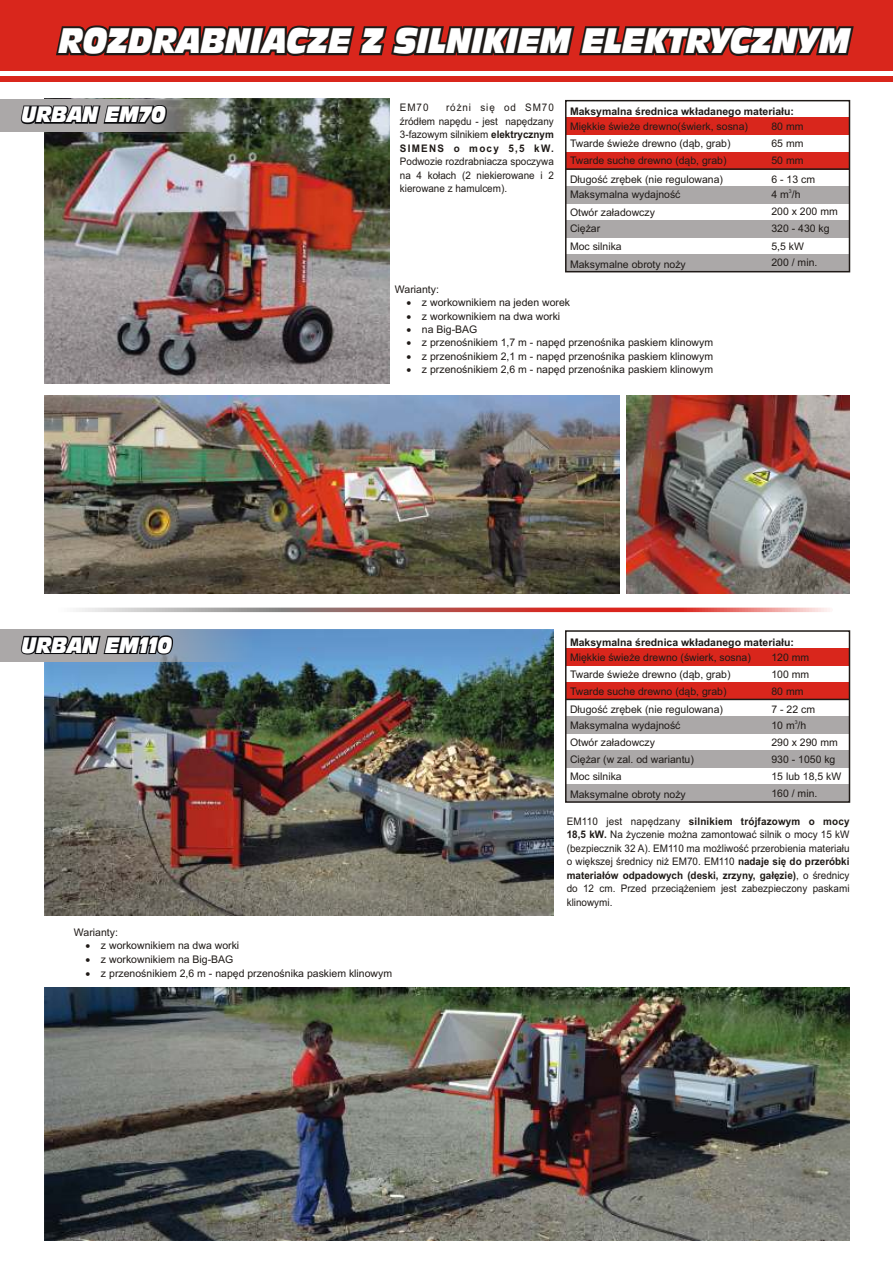
<style>
.page{position:relative;width:893px;height:1263px;background:#fff}
.page>*{position:absolute;margin:0;border:0;box-sizing:border-box;transform-origin:0 0}
.t1{font:italic 33.3px "Incised 901 AT Nord,Bold";color:#fff;scale:.76 1}
.t2{font:italic 21px "Incised 901 AT Nord,Bold";color:#fff;scale:.77 1}
.t3{font:10.5px/17px "Arial";color:#1f1a17}
.t4{font:10.5px/13.5px "Arial";color:#1f1a17;text-align:justify;scale:.95 1}
.t5{font:700 10.5px "Arial";color:#1f1a17}
.t6{font:10.5px/13.8px "Symbol";color:#1f1a17;text-align:justify}
.t7{font:5.25px "Arial";color:#1f1a17}
.s1{font-weight:700}
</style>
<div class="page">
<img style="left:45px;top:629px;width:508px;height:286px">
<svg style="left:54px;top:608px;width:779px;height:4px;background:#c67874"></svg>
<div style="left:0;top:0;width:893px;height:82px;background:#d9261c"></div>
<div style="left:0;top:71px;width:893px;height:5px;background:#fff"></div>
<svg style="left:56px;top:25px;width:798px;height:31px;background:#391b17"></svg>
<img style="left:45px;top:396px;width:575px;height:197px">
<img style="left:626px;top:396px;width:223px;height:197px">
<img style="left:45px;top:99px;width:345px;height:285px">
<img style="left:45px;top:987px;width:804px;height:253px">
<svg style="left:0;top:99px;width:283px;height:32px;background:#81847e"></svg>
<svg style="left:21px;top:105px;width:146px;height:19px;background:#1e1e20"></svg>
<svg style="left:0;top:629px;width:283px;height:32px;background:#889eb7"></svg>
<svg style="left:21px;top:635px;width:152px;height:19px;background:#1e1e21"></svg>
<div style="left:566px;top:118px;width:283px;height:17px;background:#d9261c"></div>
<div style="left:566px;top:152px;width:283px;height:17px;background:#d9261c"></div>
<div style="left:566px;top:186px;width:283px;height:17px;background:#aba8a8"></div>
<div style="left:566px;top:220px;width:283px;height:17px;background:#aba8a8"></div>
<div style="left:566px;top:255px;width:283px;height:17px;background:#aba8a8"></div>
<hr style="left:566px;top:168px;width:283px;height:2px;background:#1f1a17">
<div style="left:565px;top:100px;width:285px;height:172px;border:2px solid #1f1a17"></div>
<div style="left:566px;top:648px;width:283px;height:17px;background:#d9261c"></div>
<div style="left:566px;top:682px;width:283px;height:17px;background:#d9261c"></div>
<div style="left:566px;top:716px;width:283px;height:18px;background:#aba8a8"></div>
<div style="left:566px;top:751px;width:283px;height:17px;background:#aba8a8"></div>
<div style="left:566px;top:785px;width:283px;height:17px;background:#aba8a8"></div>
<hr style="left:566px;top:699px;width:283px;height:1px;background:#1f1a17">
<div style="left:565px;top:630px;width:285px;height:173px;border:2px solid #1f1a17"></div>
<h1 class="t1" style="left:59px;top:27px;width:1042px">ROZDRABNIACZE Z SILNIKIEM ELEKTRYCZNYM</h1>
<h2 class="t2" style="left:22px;top:106px;width:188px">URBAN EM70</h2>
<h2 class="t2" style="left:22px;top:636px;width:196px">URBAN EM110</h2>
<p class="t4" style="left:400px;top:102px;width:164px;text-indent:46px">różni się od SM70 źródłem napędu - jest napędzany 3-fazowym silnikiem <span class="s1">elektrycznym SIMENS o mocy 5,5 kW.</span></p>
<p class="t4" style="left:400px;top:156px;width:164px">Podwozie rozdrabniacza spoczywa na 4 kołach (2 niekierowane i 2 kierowane z hamulcem).</p>
<p class="t4" style="left:400px;top:102px;width:32px">EM70</p>
<p class="t5" style="left:570px;top:108px;width:225px">Maksymalna średnica wkładanego materiału:</p>
<p class="t3" style="left:570px;top:119px;width:179px">Miękkie świeże drewno(świerk, sosna)<br>Twarde świeże drewno (dąb, grab)<br>Twarde suche drewno (dąb, grab)</p>
<p class="t3" style="left:570px;top:172px;width:154px">Długość zrębek (nie regulowana)</p>
<p class="t3" style="left:771px;top:119px;width:33px;text-align:justify">80 mm 65 mm 50 mm</p>
<p class="t3" style="left:771px;top:172px;width:45px">6 - 13 cm</p>
<p class="t7" style="left:789px;top:189px;width:4px">3</p>
<p class="t3" style="left:771px;top:187px;width:68px">4 m /h<br>200 x 200 mm<br>320 - 430 kg<br>5,5 kW<br>200 / min.</p>
<p class="t3" style="left:570px;top:187px;width:112px">Maksymalna wydajność</p>
<p class="t3" style="left:570px;top:205px;width:86px">Otwór załadowczy</p>
<p class="t3" style="left:570px;top:221px;width:32px">Ciężar</p>
<p class="t3" style="left:570px;top:238px;width:53px">Moc silnika</p>
<p class="t3" style="left:570px;top:256px;width:117px">Maksymalne obroty noży</p>
<p class="t3" style="left:422px;top:284px;width:293px;line-height:13.4px;text-indent:-27px">Warianty:<br>z workownikiem na jeden worek<br>z workownikiem na dwa worki<br>na Big-BAG<br>z przenośnikiem 1,7 m - napęd przenośnika paskiem klinowym z przenośnikiem 2,1 m - napęd przenośnika paskiem klinowym z przenośnikiem 2,6 m - napęd przenośnika paskiem klinowym</p>
<p class="t6" style="left:407px;top:297px;width:30px">•</p>
<p class="t6" style="left:407px;top:310px;width:30px">•</p>
<p class="t6" style="left:407px;top:350px;width:30px">•</p>
<p class="t6" style="left:407px;top:324px;width:30px">•</p>
<p class="t6" style="left:407px;top:337px;width:30px">•</p>
<p class="t6" style="left:407px;top:364px;width:30px">•</p>
<p class="t5" style="left:570px;top:638px;width:225px">Maksymalna średnica wkładanego materiału:</p>
<p class="t3" style="left:570px;top:649px;width:182px">Miękkie świeże drewno (świerk, sosna)<br>Twarde świeże drewno (dąb, grab)<br>Twarde suche drewno (dąb, grab)</p>
<p class="t3" style="left:570px;top:702px;width:154px">Długość zrębek (nie regulowana)</p>
<p class="t3" style="left:771px;top:649px;width:39px;text-align:justify">120 mm 100 mm 80 mm</p>
<p class="t3" style="left:771px;top:702px;width:45px">7 - 22 cm</p>
<p class="t7" style="left:795px;top:720px;width:4px">3</p>
<p class="t3" style="left:771px;top:717px;width:71px">10 m /h<br>290 x 290 mm<br>930 - 1050 kg<br>15 lub 18,5 kW<br>160 / min.</p>
<p class="t3" style="left:570px;top:718px;width:112px">Maksymalna wydajność</p>
<p class="t3" style="left:570px;top:735px;width:86px">Otwór załadowczy</p>
<p class="t3" style="left:570px;top:752px;width:125px">Ciężar (w zal. od wariantu)</p>
<p class="t3" style="left:570px;top:769px;width:53px">Moc silnika</p>
<p class="t3" style="left:570px;top:787px;width:117px">Maksymalne obroty noży</p>
<p class="t4" style="left:567px;top:815px;width:299px">EM110 jest napędzany <span class="s1">silnikiem trójfazowym o mocy 18,5 kW.</span> Na życzenie można zamontować silnik o mocy 15 kW (bezpiecznik 32 A). EM110 ma możliwość przerobienia materiału o większej średnicy niż EM70. EM110 <span class="s1">nadaje się do przeróbki materiałów odpadowych (deski, zrzyny, gałęzie)</span>, o średnicy do 12 cm. Przed przeciążeniem jest zabezpieczony paskami klinowymi.</p>
<p class="t3" style="left:101px;top:926px;width:293px;line-height:13.8px;text-indent:-27px">Warianty:<br>z workownikiem na dwa worki<br>z workownikiem na Big-BAG<br>z przenośnikiem 2,6 m - napęd przenośnika paskiem klinowym</p>
<p class="t6" style="left:86px;top:940px;width:30px">• • •</p>
</div>
